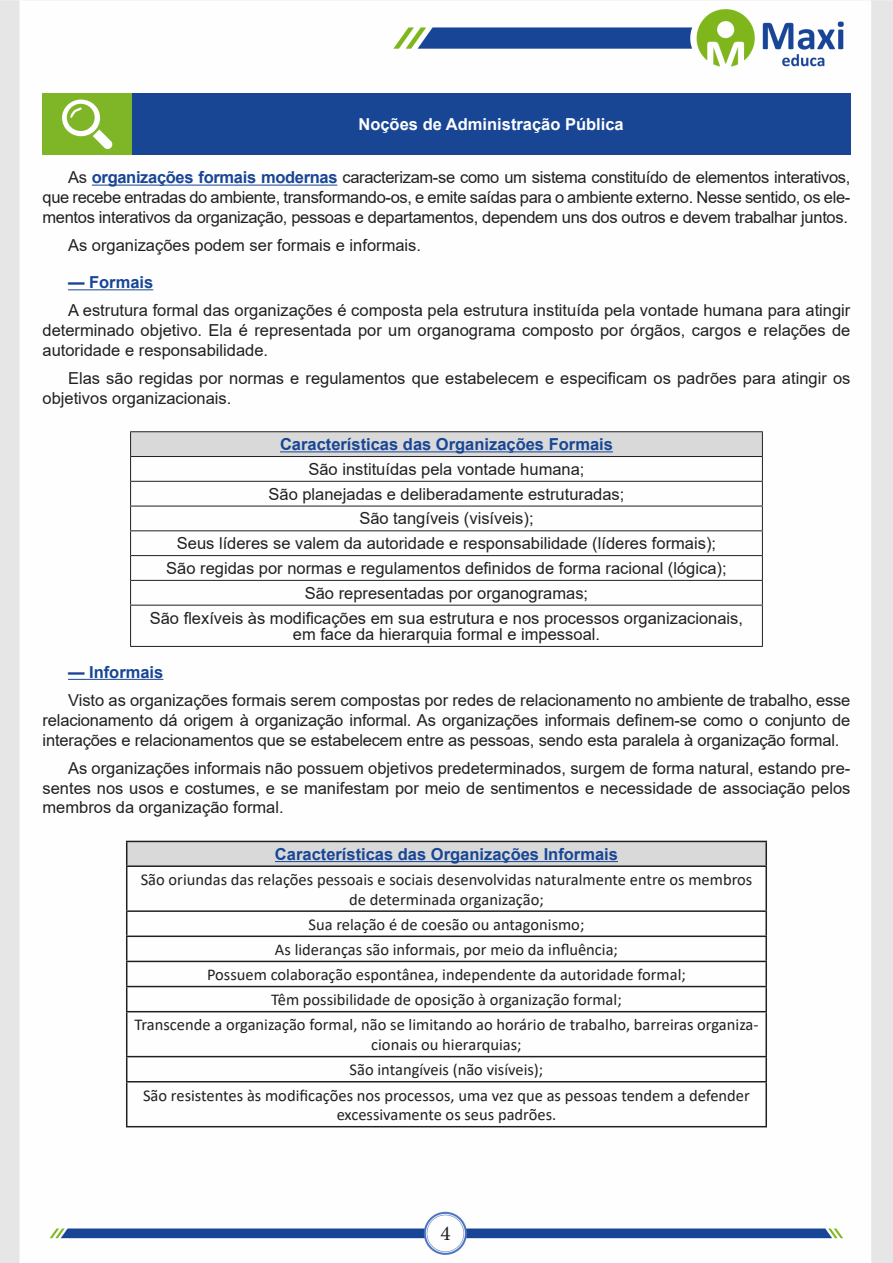
<style>
.page{position:relative;width:893px;height:1263px;background:#fff}
.page>*{position:absolute;margin:0;border:0;box-sizing:border-box;transform-origin:0 0}
.t1{font:21px "Minion Pro";color:#231f20}
.t2{font:16.5px/19.8px "Arial";color:#231f20;text-align:justify}
.t3{font:16.5px/19.8px "Calibri";color:#231f20;text-align:center}
.t4{font:700 16.5px "Arial";color:#184695}
.Titulo_de_Caixa{font:700 16.5px "Arial";color:#fff}
.s1{font-weight:700;color:#184695}
</style>
<div class="page">
<img style="left:0;top:0;width:893px;height:1263px">
<hr style="left:92px;top:185px;width:245px;height:1px;background:#184695">
<hr style="left:68px;top:289px;width:85px;height:1px;background:#184695">
<hr style="left:68px;top:679px;width:95px;height:1px;background:#184695">
<div style="left:43px;top:94px;width:89px;height:61px;background:#7fb628"></div>
<div style="left:132px;top:94px;width:718px;height:61px;background:#184695"></div>
<svg style="left:62px;top:100px;width:51px;height:49px"></svg>
<div style="left:131px;top:432px;width:631px;height:24px;background:#d9d9d9"></div>
<hr style="left:130px;top:431px;width:633px;height:1px;background:#231f20">
<hr style="left:130px;top:456px;width:633px;height:1px;background:#231f20">
<hr style="left:130px;top:481px;width:633px;height:1px;background:#231f20">
<hr style="left:130px;top:506px;width:633px;height:1px;background:#231f20">
<hr style="left:130px;top:530px;width:633px;height:1px;background:#231f20">
<hr style="left:130px;top:555px;width:633px;height:1px;background:#231f20">
<hr style="left:130px;top:580px;width:633px;height:1px;background:#231f20">
<svg style="left:130px;top:432px;width:1px;height:173px"></svg>
<svg style="left:762px;top:432px;width:1px;height:173px"></svg>
<hr style="left:130px;top:605px;width:633px;height:1px;background:#231f20">
<hr style="left:130px;top:605px;width:1px;height:41px;background:#231f20">
<hr style="left:762px;top:605px;width:1px;height:41px;background:#231f20">
<hr style="left:130px;top:646px;width:633px;height:1px;background:#231f20">
<hr style="left:280px;top:451px;width:333px;height:1px;background:#184695">
<div style="left:127px;top:841px;width:639px;height:25px;background:#d9d9d9"></div>
<hr style="left:126px;top:841px;width:641px;height:1px;background:#231f20">
<svg style="left:126px;top:842px;width:1px;height:23px"></svg>
<hr style="left:765px;top:842px;width:2px;height:23px;background:#231f20">
<hr style="left:126px;top:865px;width:641px;height:2px;background:#231f20">
<hr style="left:126px;top:867px;width:1px;height:43px;background:#231f20">
<hr style="left:765px;top:867px;width:2px;height:43px;background:#231f20">
<hr style="left:126px;top:910px;width:641px;height:2px;background:#231f20">
<hr style="left:765px;top:912px;width:2px;height:23px;background:#231f20">
<hr style="left:126px;top:935px;width:641px;height:2px;background:#231f20">
<hr style="left:765px;top:937px;width:2px;height:24px;background:#231f20">
<hr style="left:126px;top:961px;width:641px;height:1px;background:#231f20">
<hr style="left:765px;top:962px;width:2px;height:24px;background:#231f20">
<hr style="left:126px;top:986px;width:641px;height:1px;background:#231f20">
<svg style="left:126px;top:912px;width:1px;height:99px"></svg>
<hr style="left:765px;top:987px;width:2px;height:24px;background:#231f20">
<hr style="left:126px;top:1011px;width:641px;height:1px;background:#231f20">
<hr style="left:126px;top:1012px;width:1px;height:44px;background:#231f20">
<hr style="left:765px;top:1012px;width:2px;height:44px;background:#231f20">
<hr style="left:126px;top:1056px;width:641px;height:1px;background:#231f20">
<svg style="left:126px;top:1057px;width:1px;height:24px"></svg>
<hr style="left:765px;top:1057px;width:2px;height:24px;background:#231f20">
<hr style="left:126px;top:1081px;width:641px;height:1px;background:#231f20">
<hr style="left:126px;top:1082px;width:1px;height:44px;background:#231f20">
<hr style="left:765px;top:1082px;width:2px;height:44px;background:#231f20">
<hr style="left:126px;top:1126px;width:641px;height:1px;background:#231f20">
<hr style="left:275px;top:861px;width:343px;height:1px;background:#184695">
<p class="Titulo_de_Caixa" style="left:358px;top:113px;width:267px">Noções de Administração Pública</p>
<p class="t2" style="left:43px;top:168px;width:809px;text-indent:26px">As <span class="s1">organizações formais modernas</span> caracterizam-se como um sistema constituído de elementos interativos, que recebe entradas do ambiente, transformando-os, e emite saídas para o ambiente externo. Nesse sentido, os ele&shy;mentos interativos da organização, pessoas e departamentos, dependem uns dos outros e devem trabalhar juntos.</p>
<p class="t2" style="left:68px;top:235px;width:355px">As organizações podem ser formais e informais.</p>
<p class="t4" style="left:68px;top:271px;width:87px">— Formais</p>
<p class="t2" style="left:43px;top:301px;width:809px;text-indent:26px">A estrutura formal das organizações é composta pela estrutura instituída pela vontade humana para atingir determinado objetivo. Ela é representada por um organograma composto por órgãos, cargos e relações de autoridade e responsabilidade.</p>
<p class="t2" style="left:43px;top:368px;width:809px;text-indent:26px">Elas são regidas por normas e regulamentos que estabelecem e especificam os padrões para atingir os objetivos organizacionais.</p>
<p class="t4" style="left:280px;top:433px;width:334px">Características das Organizações Formais</p>
<p class="t2" style="left:308px;top:459px;width:278px">São instituídas pela vontade humana;</p>
<p class="t2" style="left:269px;top:484px;width:357px">São planejadas e deliberadamente estruturadas;</p>
<p class="t2" style="left:359px;top:509px;width:176px">São tangíveis (visíveis);</p>
<p class="t2" style="left:177px;top:533px;width:541px">Seus líderes se valem da autoridade e responsabilidade (líderes formais);</p>
<p class="t2" style="left:166px;top:558px;width:562px">São regidas por normas e regulamentos definidos de forma racional (lógica);</p>
<p class="t2" style="left:305px;top:583px;width:285px">São representadas por organogramas;</p>
<p class="t2" style="left:150px;top:609px;width:595px;line-height:16.5px;text-align:center">São flexíveis às modificações em sua estrutura e nos processos organizacionais, em face da hierarquia formal e impessoal.</p>
<p class="t4" style="left:68px;top:660px;width:97px">— Informais</p>
<p class="t2" style="left:43px;top:690px;width:809px;text-indent:26px">Visto as organizações formais serem compostas por redes de relacionamento no ambiente de trabalho, esse relacionamento dá origem à organização informal. As organizações informais definem-se como o conjunto de interações e relacionamentos que se estabelecem entre as pessoas, sendo esta paralela à organização formal.</p>
<p class="t2" style="left:43px;top:758px;width:809px;text-indent:26px">As organizações informais não possuem objetivos predeterminados, surgem de forma natural, estando pre&shy;sentes nos usos e costumes, e se manifestam por meio de sentimentos e necessidade de associação pelos membros da organização formal.</p>
<p class="t4" style="left:275px;top:842px;width:344px">Características das Organizações Informais</p>
<p class="t3" style="left:141px;top:869px;width:613px">São oriundas das relações pessoais e sociais desenvolvidas naturalmente entre os membros de determinada organização;</p>
<p class="t3" style="left:309px;top:914px;width:277px">Sua relação é de coesão ou antagonismo;</p>
<p class="t3" style="left:275px;top:939px;width:345px">As lideranças são informais, por meio da influência;</p>
<p class="t3" style="left:207px;top:964px;width:480px">Possuem colaboração espontânea, independente da autoridade formal;</p>
<p class="t3" style="left:271px;top:989px;width:352px">Têm possibilidade de oposição à organização formal;</p>
<p class="t3" style="left:134px;top:1015px;width:626px">Transcende a organização formal, não se limitando ao horário de trabalho, barreiras organiza&shy;cionais ou hierarquias;</p>
<p class="t3" style="left:350px;top:1059px;width:195px">São intangíveis (não visíveis);</p>
<p class="t3" style="left:143px;top:1085px;width:608px">São resistentes às modificações nos processos, uma vez que as pessoas tendem a defender excessivamente os seus padrões.</p>
<p class="t1" style="left:440px;top:1219px;width:12px">4</p>
</div>
